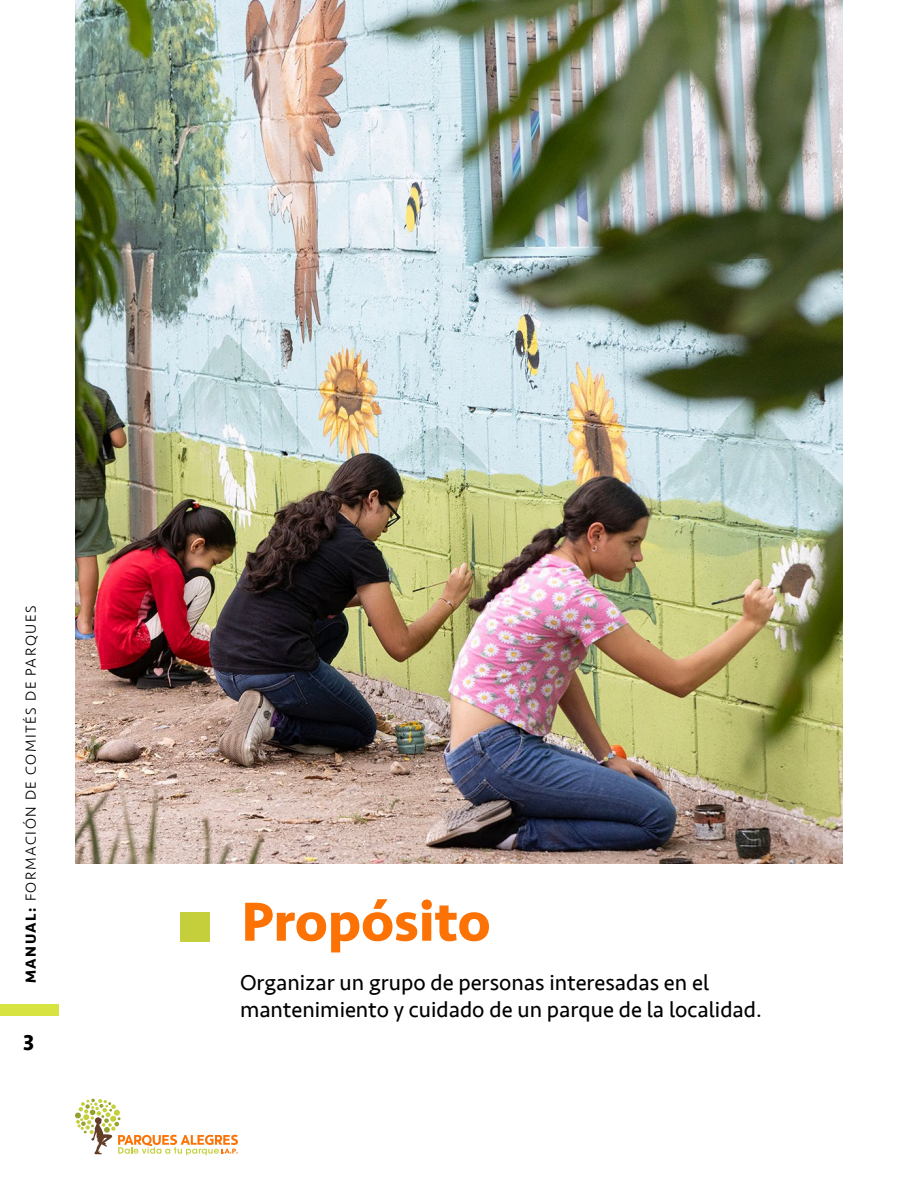
<style>
.page{position:relative;width:918px;height:1188px;background:#fff}
.page>*{position:absolute;margin:0;border:0;box-sizing:border-box;transform-origin:0 0}
.t1{font:700 57px "Seravek";color:#fc7205}
.t2{font:22.5px/27px "Seravek";color:#000}
.t3{font:700 22.5px "Seravek";color:#000}
.t4{font:300 15px "Seravek";letter-spacing:.1em;color:#000}
.s1{font-weight:700}
</style>
<div class="page">
<div style="left:0;top:1004px;width:58px;height:12px;background:#d6e340"></div>
<svg style="left:75px;top:1099px;width:163px;height:56px"></svg>
<img style="left:75px;top:0;width:768px;height:864px">
<div style="left:180px;top:912px;width:30px;height:30px;background:#c4cf3b"></div>
<p class="t4" style="left:22px;top:983px;width:379px;rotate:-90deg"><span class="s1">MANUAL:</span> FORMACIÓN DE COMITÉS DE PARQUES</p>
<p class="t3" style="left:23px;top:1024px;width:13px">3</p>
<p class="t1" style="left:242px;top:876px;width:250px">Propósito</p>
<p class="t2" style="left:240px;top:969px;width:523px">Organizar un grupo de personas interesadas en el mantenimiento y cuidado de un parque de la localidad.</p>
</div>
